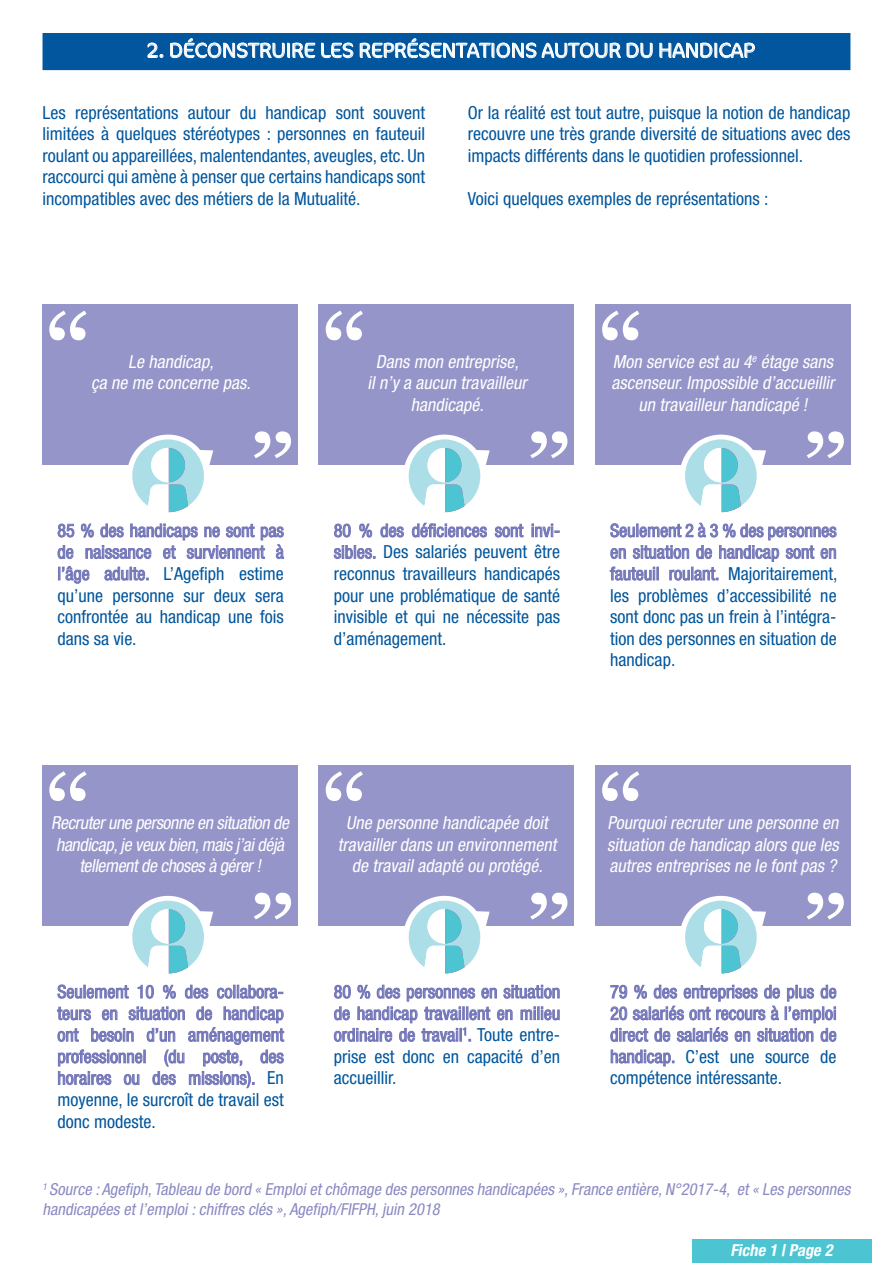
<style>
.page{position:relative;width:893px;height:1263px;background:#fff}
.page>*{position:absolute;margin:0;border:0;box-sizing:border-box;transform-origin:0 0}
.t1{font:300 20.85px "Cocon";color:#fff}
.t2{font:condensed 18px/21.6px "Helvetica Neue LT";color:#01569d;text-align:justify}
.t3{font:condensed 18px/21.6px "Helvetica Neue LT";color:#7376b8;text-align:justify}
.t4{font:italic condensed 18px/21.6px "Helvetica Neue LT";color:#fff;text-align:center}
.t5{font:italic condensed 16.5px/19.8px "Helvetica Neue LT";color:#8a8ac3}
.t6{font:italic 700 condensed 16.5px "Helvetica Neue LT Std";color:#fff}
.s1{color:#7376b8}
.s2{color:#01569d}
</style>
<div class="page">
<div style="left:692px;top:1239px;width:180px;height:24px;background:#4cc4d2"></div>
<div style="left:43px;top:33px;width:807px;height:37px;background:#01569d"></div>
<svg style="left:147px;top:42px;width:16px;height:16px"></svg>
<svg style="left:170px;top:38px;width:483px;height:21px"></svg>
<svg style="left:659px;top:42px;width:96px;height:17px"></svg>
<div style="left:595px;top:304px;width:255px;height:160px;background:#9695c9"></div>
<div style="left:319px;top:304px;width:255px;height:160px;background:#9695c9"></div>
<div style="left:43px;top:304px;width:255px;height:160px;background:#9695c9"></div>
<svg style="left:610px;top:523px;width:226px;height:57px"></svg>
<svg style="left:334px;top:524px;width:17px;height:13px"></svg>
<svg style="left:359px;top:524px;width:13px;height:13px"></svg>
<svg style="left:381px;top:524px;width:23px;height:13px"></svg>
<svg style="left:412px;top:523px;width:75px;height:14px"></svg>
<svg style="left:495px;top:524px;width:28px;height:13px"></svg>
<svg style="left:532px;top:524px;width:27px;height:14px"></svg>
<svg style="left:334px;top:545px;width:41px;height:14px"></svg>
<svg style="left:58px;top:524px;width:16px;height:13px"></svg>
<svg style="left:58px;top:545px;width:15px;height:14px"></svg>
<svg style="left:81px;top:524px;width:203px;height:35px"></svg>
<svg style="left:58px;top:566px;width:31px;height:18px"></svg>
<svg style="left:105px;top:567px;width:43px;height:13px"></svg>
<svg style="left:602px;top:311px;width:37px;height:29px"></svg>
<svg style="left:326px;top:311px;width:37px;height:29px"></svg>
<svg style="left:49px;top:311px;width:38px;height:29px"></svg>
<svg style="left:807px;top:431px;width:37px;height:27px"></svg>
<svg style="left:530px;top:431px;width:37px;height:27px"></svg>
<svg style="left:254px;top:431px;width:37px;height:27px"></svg>
<div style="left:680px;top:435px;width:82px;height:82px;background:#fff;border-radius:50%"></div>
<svg style="left:685px;top:439px;width:81px;height:74px"></svg>
<div style="left:403px;top:435px;width:83px;height:82px;background:#fff;border-radius:50%"></div>
<svg style="left:409px;top:439px;width:81px;height:74px"></svg>
<div style="left:127px;top:435px;width:82px;height:82px;background:#fff;border-radius:50%"></div>
<svg style="left:132px;top:439px;width:81px;height:74px"></svg>
<div style="left:595px;top:765px;width:255px;height:161px;background:#9695c9"></div>
<div style="left:319px;top:765px;width:255px;height:161px;background:#9695c9"></div>
<div style="left:43px;top:765px;width:255px;height:161px;background:#9695c9"></div>
<svg style="left:610px;top:985px;width:226px;height:57px"></svg>
<svg style="left:611px;top:1050px;width:63px;height:16px"></svg>
<svg style="left:334px;top:985px;width:226px;height:57px"></svg>
<svg style="left:58px;top:984px;width:71px;height:14px"></svg>
<svg style="left:138px;top:985px;width:16px;height:13px"></svg>
<svg style="left:163px;top:985px;width:13px;height:14px"></svg>
<svg style="left:185px;top:985px;width:23px;height:13px"></svg>
<svg style="left:217px;top:985px;width:66px;height:13px"></svg>
<svg style="left:57px;top:1006px;width:227px;height:82px"></svg>
<svg style="left:602px;top:771px;width:37px;height:30px"></svg>
<svg style="left:326px;top:771px;width:37px;height:30px"></svg>
<svg style="left:49px;top:771px;width:38px;height:30px"></svg>
<svg style="left:807px;top:893px;width:37px;height:26px"></svg>
<svg style="left:530px;top:893px;width:37px;height:26px"></svg>
<svg style="left:254px;top:893px;width:37px;height:26px"></svg>
<div style="left:680px;top:896px;width:82px;height:82px;background:#fff;border-radius:50%"></div>
<svg style="left:685px;top:901px;width:81px;height:73px"></svg>
<div style="left:403px;top:896px;width:83px;height:82px;background:#fff;border-radius:50%"></div>
<svg style="left:409px;top:901px;width:81px;height:73px"></svg>
<div style="left:127px;top:896px;width:82px;height:82px;background:#fff;border-radius:50%"></div>
<svg style="left:132px;top:901px;width:81px;height:73px"></svg>
<p class="t1" style="left:147px;top:38px;width:610px">2. DÉCONSTRUIRE LES REPRÉSENTATIONS AUTOUR DU HANDICAP</p>
<p class="t2" style="left:43px;top:101px;width:384px">Les représentations autour du handicap sont souvent limitées à quelques stéréotypes : personnes en fauteuil roulant ou appareillées, malentendantes, aveugles, etc. Un raccourci qui amène à penser que certains handicaps sont incompatibles avec des métiers de la Mutualité.</p>
<p class="t2" style="left:468px;top:101px;width:384px">Or la réalité est tout autre, puisque la notion de handicap recouvre une très grande diversité de situations avec des impacts différents dans le quotidien professionnel.</p>
<p class="t2" style="left:468px;top:188px;width:302px">Voici quelques exemples de représentations :</p>
<p class="t4" style="left:91px;top:350px;width:165px">Le handicap,<br>ça ne me concerne pas.</p>
<p class="t2" style="left:57px;top:519px;width:228px;text-align:left"><span class="s1">85 % des handicaps ne sont pas de naissance et surviennent à l’âge adulte.</span> L’Agefiph estime qu’une personne sur deux sera confrontée au handicap une fois dans sa vie.</p>
<p class="t4" style="left:367px;top:350px;width:165px">Dans mon entreprise, iln’y a aucun travailleur handicapé.</p>
<p class="t2" style="left:334px;top:519px;width:228px;text-align:left"><span class="s1">80 % des déficiences sont invi&shy;sibles.</span> Des salariés peuvent être reconnus travailleurs handicapés pour une problématique de santé invisible et qui ne nécessite pas d’aménagement.</p>
<p class="t4" style="left:611px;top:350px;width:228px">Mon service estau 4<sup>e</sup> étage sans ascenseur.Impossible d’accueillir un travailleurhandicapé !</p>
<p class="t2" style="left:610px;top:519px;width:229px"><span class="s1">Seulement 2 à 3 % des personnes en situation de handicap sont en fauteuil roulant.</span> Majoritairement, les problèmes d’accessibilité ne sont donc pas un frein à l’intégra&shy;tion des personnes en situation de handicap.</p>
<p class="t4" style="left:51px;top:812px;width:243px">Recruterunepersonneen situation de handicap,jeveuxbien,maisj ’aidéjà tellementdechosesàgérer!</p>
<p class="t3" style="left:57px;top:981px;width:228px">Seulement 10 % des collabora&shy;teurs en situation de handicap ont besoin d’un aménagement professionnel (du poste, des horaires ou des missions). <span class="s2">En moyenne, le surcroît de travail est donc modeste.</span></p>
<p class="t4" style="left:338px;top:812px;width:224px">Une personne handicapée doit travaillerdans un environnement de travailadapté ou protégé.</p>
<p class="t3" style="left:334px;top:981px;width:228px">80 % des personnes en situation de handicap travaillent en milieu ordinaire de travail<sup>1</sup>. <span class="s2">Toute entre&shy;prise est donc en capacité d’en accueillir.</span></p>
<p class="t4" style="left:607px;top:812px;width:237px;text-align:justify">Pourquoirecruterune personne en situation de handicap alors que les autres entreprises ne le fontpas ?</p>
<p class="t3" style="left:610px;top:981px;width:228px">79 % des entreprises de plus de 20 salariés ont recours à l’emploi direct de salariés en situation de handicap. <span class="s2">C’est une source de compétence intéressante.</span></p>
<p class="t5" style="left:43px;top:1179px;width:813px"><sup>1</sup> Source :Agefiph,Tableau de bord « Emploietchômage des personnes handicapées »,France entière,N°2017-4, et« Les personnes handicapées etl’emploi:chiffres clés »,Agefiph/FIFPH,juin 2018</p>
<p class="t6" style="left:730px;top:1240px;width:107px">Fiche 1 |Page 2</p>
</div>
